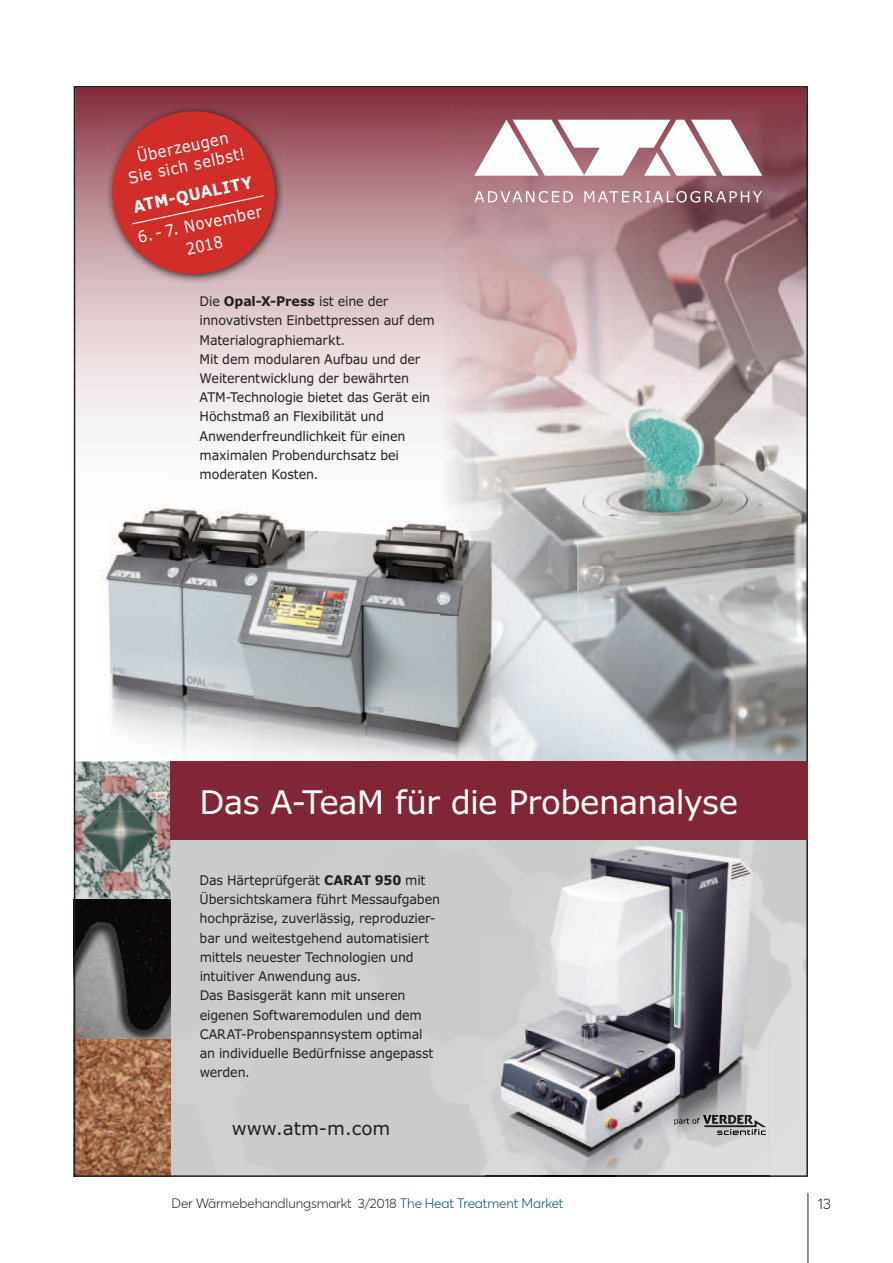
<style>
.page{position:relative;width:893px;height:1263px;background:#fff}
.page>*{position:absolute;margin:0;border:0;box-sizing:border-box;transform-origin:0 0}
.t1{font:32.55px "Verdana";letter-spacing:-.025em;color:#fdfefe}
.t2{font:18.3px "Verdana";color:#231f20}
.t3{font:16.35px/22.2px "Verdana";color:#fdfefe;text-align:center;scale:.9 1}
.t4{font:700 16.35px "Verdana";color:#fdfefe;scale:.9 1}
.t5{font:300 15px "Averta PE";color:#231f20}
.t6{font:300 13.5px "Averta PE";letter-spacing:-.01em;color:#231f20}
.t7{font:13.35px/19.2px "Verdana";letter-spacing:-.01em;color:#231f20;scale:.95 1}
.s1{font-weight:700}
.s2{color:#004279}
</style>
<div class="page">
<hr style="left:807px;top:1193px;width:1px;height:70px;background:#231f20">
<img style="left:74px;top:86px;width:734px;height:1091px">
<img style="left:98px;top:495px;width:72px;height:317px">
<img style="left:170px;top:568px;width:271px;height:187px">
<img style="left:170px;top:755px;width:136px;height:6px">
<img style="left:306px;top:755px;width:135px;height:6px">
<img style="left:170px;top:495px;width:407px;height:73px">
<div style="left:170px;top:761px;width:638px;height:78px;background:#812637"></div>
<svg style="left:674px;top:1115px;width:92px;height:20px"></svg>
<img style="left:106px;top:105px;width:179px;height:179px">
<svg style="left:105px;top:104px;width:178px;height:178px"></svg>
<p class="t3" style="left:123px;top:149px;width:134px;line-height:19.2px;rotate:-12deg">Überzeugen<br>Sie sich selbst!</p>
<p class="t4" style="left:131px;top:195px;width:136px;rotate:-12deg">ATM-QUALITY</p>
<p class="t3" style="left:135px;top:226px;width:142px;rotate:-12deg">6. - 7. November<br>2018</p>
<p class="t7" style="left:200px;top:291px;width:249px">Die <span class="s1">Opal-X-Press</span> ist eine der innovativsten Einbettpressen auf dem<br>Materialographiemarkt.<br>Mit dem modularen Aufbau und der<br>Weiterentwicklung der bewährten<br>ATM-Technologie bietet das Gerät ein<br>Höchstmaß an Flexibilität und<br>Anwenderfreundlichkeit für einen maximalen Probendurchsatz bei moderaten Kosten.</p>
<h1 class="t1" style="left:200px;top:779px;width:540px">Das A-TeaM für die Probenanalyse</h1>
<p class="t7" style="left:200px;top:870px;width:255px">Das Härteprüfgerät <span class="s1">CARAT 950</span> mit Übersichtskamera führt Messaufgaben hochpräzise, zuverlässig, reproduzier&shy;bar und weitestgehend automatisiert mittels neuester Technologien und intuitiver Anwendung aus.<br>Das Basisgerät kann mit unseren eigenen Softwaremodulen und dem CARAT-Probenspannsystem optimal an individuelle Bedürfnisse angepasst werden.</p>
<h2 class="t2" style="left:232px;top:1116px;width:160px">www.atm-m.com</h2>
<p class="t6" style="left:172px;top:1198px;width:394px">Der Wärmebehandlungsmarkt 3/2018 <span class="s2">The Heat Treatment Market</span></p>
<p class="t5" style="left:818px;top:1198px;width:14px">13</p>
</div>
